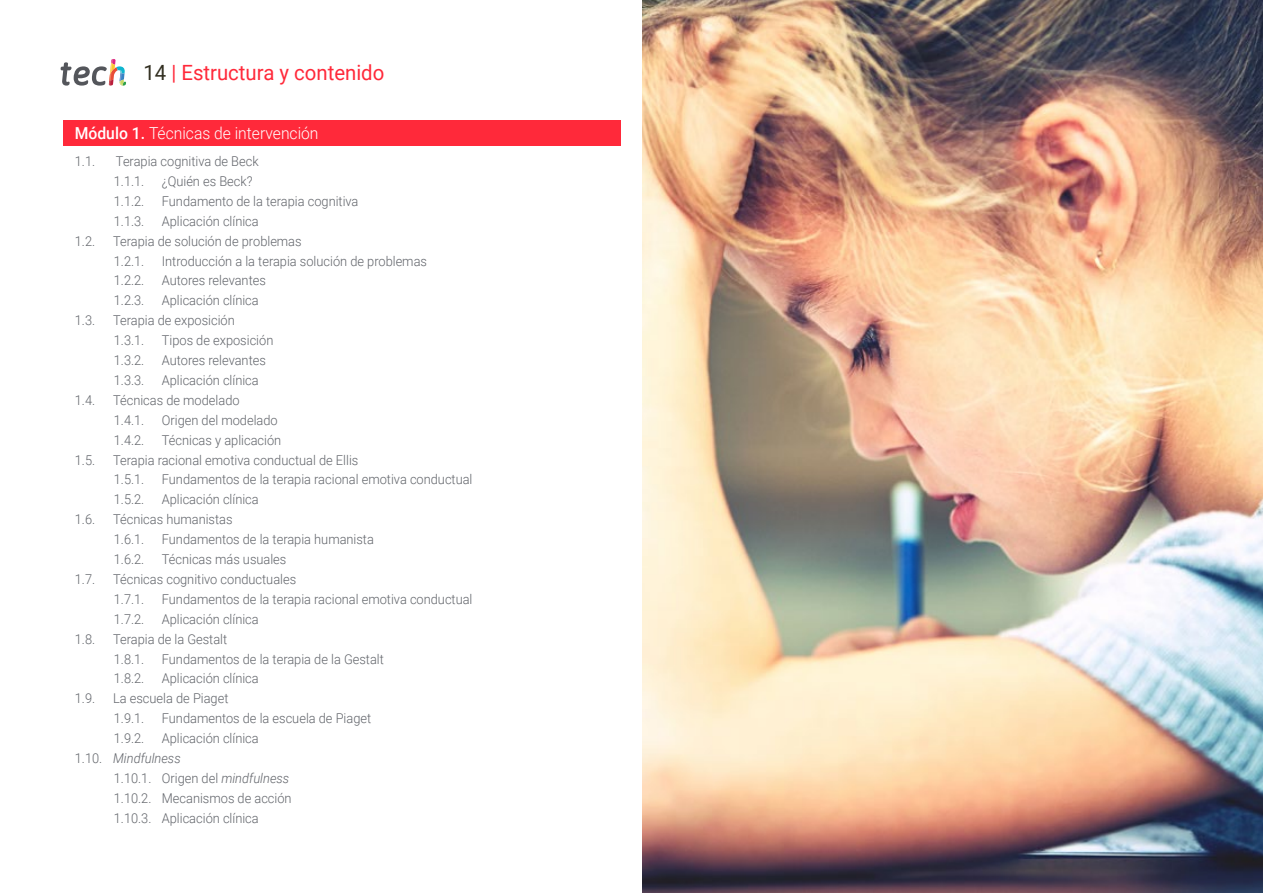
<style>
.page{position:relative;width:1263px;height:893px;background:#fff}
.page>*{position:absolute;margin:0;border:0;box-sizing:border-box;transform-origin:0 0}
.t1{font:21px "Roboto";color:#ff293a}
.t2{font:300 16.5px "Roboto";color:#fff;scale:.95 1}
.t3{font:300 13.5px/20px "Roboto";color:#61646a;scale:.95 1}
.s1{color:#312e20}
.s2{font-weight:500}
.s3{font-style:italic}
</style>
<div class="page">
<div style="left:64px;top:120px;width:557px;height:25px;background:#ff293a"></div>
<svg style="left:61px;top:59px;width:65px;height:27px"></svg>
<img style="left:642px;top:0;width:621px;height:893px">
<h1 class="t1" style="left:144px;top:57px;width:242px"><span class="s1">14</span> | Estructura y contenido</h1>
<p class="t2" style="left:75px;top:121px;width:258px"><span class="s2">Módulo 1.</span> Técnicas de intervención</p>
<p class="t3" style="left:75px;top:151px;width:23px">1.1.</p>
<p class="t3" style="left:114px;top:151px;width:154px">Terapia cognitiva de Beck<br>1.1.1.</p>
<p class="t3" style="left:162px;top:171px;width:97px">¿Quién es Beck?</p>
<p class="t3" style="left:114px;top:191px;width:34px">1.1.2.</p>
<p class="t3" style="left:162px;top:191px;width:208px">Fundamento de la terapia cognitiva</p>
<p class="t3" style="left:114px;top:210px;width:34px">1.1.3.</p>
<p class="t3" style="left:162px;top:210px;width:103px">Aplicación clínica</p>
<p class="t3" style="left:75px;top:230px;width:23px">1.2.</p>
<p class="t3" style="left:113px;top:230px;width:200px">Terapia de solución de problemas<br>1.2.1.</p>
<p class="t3" style="left:162px;top:250px;width:281px">Introducción a la terapia solución de problemas</p>
<p class="t3" style="left:114px;top:270px;width:34px">1.2.2.</p>
<p class="t3" style="left:162px;top:270px;width:111px">Autores relevantes</p>
<p class="t3" style="left:114px;top:290px;width:34px">1.2.3.</p>
<p class="t3" style="left:162px;top:290px;width:103px">Aplicación clínica</p>
<p class="t3" style="left:75px;top:310px;width:23px">1.3.</p>
<p class="t3" style="left:113px;top:310px;width:130px">Terapia de exposición<br>1.3.1.</p>
<p class="t3" style="left:162px;top:330px;width:119px">Tipos de exposición</p>
<p class="t3" style="left:114px;top:350px;width:34px">1.3.2.</p>
<p class="t3" style="left:162px;top:350px;width:111px">Autores relevantes</p>
<p class="t3" style="left:114px;top:370px;width:34px">1.3.3.</p>
<p class="t3" style="left:162px;top:370px;width:103px">Aplicación clínica</p>
<p class="t3" style="left:75px;top:390px;width:23px">1.4.</p>
<p class="t3" style="left:113px;top:390px;width:135px">Técnicas de modelado<br>1.4.1.</p>
<p class="t3" style="left:162px;top:409px;width:123px">Origen del modelado</p>
<p class="t3" style="left:114px;top:429px;width:34px">1.4.2.</p>
<p class="t3" style="left:162px;top:429px;width:127px">Técnicas y aplicación</p>
<p class="t3" style="left:75px;top:449px;width:23px">1.5.</p>
<p class="t3" style="left:113px;top:449px;width:260px">Terapia racional emotiva conductual de Ellis<br>1.5.1.</p>
<p class="t3" style="left:162px;top:469px;width:328px">Fundamentos de la terapia racional emotiva conductual</p>
<p class="t3" style="left:114px;top:489px;width:34px">1.5.2.</p>
<p class="t3" style="left:162px;top:489px;width:103px">Aplicación clínica</p>
<p class="t3" style="left:75px;top:509px;width:23px">1.6.</p>
<p class="t3" style="left:113px;top:509px;width:127px">Técnicas humanistas<br>1.6.1.</p>
<p class="t3" style="left:162px;top:529px;width:225px">Fundamentos de la terapia humanista</p>
<p class="t3" style="left:114px;top:549px;width:34px">1.6.2.</p>
<p class="t3" style="left:162px;top:549px;width:133px">Técnicas más usuales</p>
<p class="t3" style="left:75px;top:569px;width:23px">1.7.</p>
<p class="t3" style="left:113px;top:569px;width:194px">Técnicas cognitivo conductuales<br>1.7.1.</p>
<p class="t3" style="left:162px;top:589px;width:328px">Fundamentos de la terapia racional emotiva conductual</p>
<p class="t3" style="left:114px;top:608px;width:34px">1.7.2.</p>
<p class="t3" style="left:162px;top:608px;width:103px">Aplicación clínica</p>
<p class="t3" style="left:75px;top:628px;width:23px">1.8.</p>
<p class="t3" style="left:113px;top:628px;width:122px">Terapia de la Gestalt<br>1.8.1.</p>
<p class="t3" style="left:162px;top:648px;width:235px">Fundamentos de la terapia de la Gestalt</p>
<p class="t3" style="left:114px;top:668px;width:34px">1.8.2.</p>
<p class="t3" style="left:162px;top:668px;width:103px">Aplicación clínica</p>
<p class="t3" style="left:75px;top:688px;width:23px">1.9.</p>
<p class="t3" style="left:113px;top:688px;width:123px">La escuela de Piaget<br>1.9.1.</p>
<p class="t3" style="left:162px;top:708px;width:222px">Fundamentos de la escuela de Piaget</p>
<p class="t3" style="left:75px;top:728px;width:195px;text-indent:87px">Aplicación clínica<br>1.10. <span class="s3">Mindfulness</span></p>
<p class="t3" style="left:114px;top:768px;width:189px">1.10.1. Origen del <span class="s3">mindfulness<br></span>1.10.2. Mecanismos de acción<br>1.10.3. Aplicación clínica</p>
<p class="t3" style="left:114px;top:728px;width:34px">1.9.2.</p>
</div>
